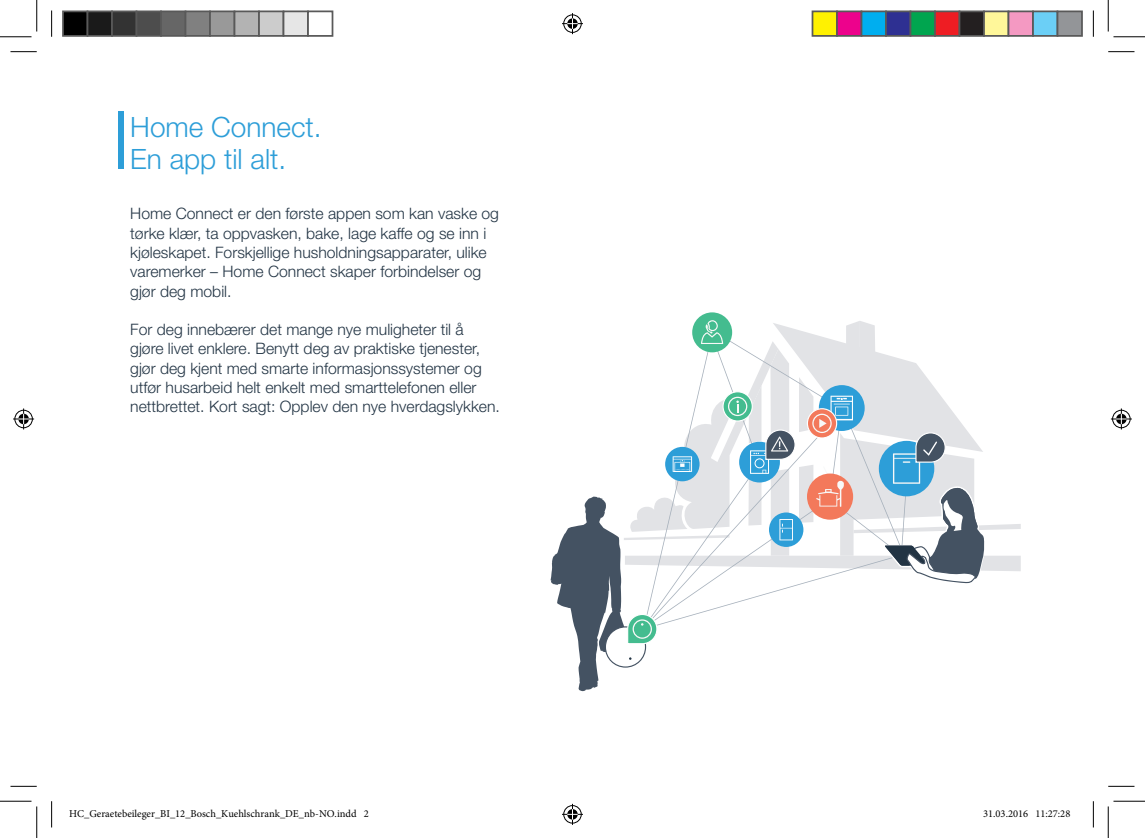
<style>
.page{position:relative;width:1145px;height:838px;background:#fff}
.page>*{position:absolute;margin:0;border:0;box-sizing:border-box;transform-origin:0 0}
.t1{font:300 28px/31.5px "Helvetica Neue";color:#2d9ed8}
.t2{font:300 15.75px/19.2px "Helvetica Neue";color:#223444}
.t3{font:10.5px "Minion Pro";color:#000}
</style>
<div class="page">
<div style="left:119px;top:111px;width:5px;height:57px;background:#2d9ed8"></div>
<div style="left:692px;top:312px;width:40px;height:40px;background:#44bc8f;border-radius:50%"></div>
<svg style="left:551px;top:320px;width:470px;height:371px"></svg>
<svg style="left:10px;top:51px;width:27px;height:1px"></svg>
<svg style="left:1108px;top:51px;width:26px;height:1px"></svg>
<svg style="left:10px;top:786px;width:27px;height:1px"></svg>
<svg style="left:1108px;top:786px;width:26px;height:1px"></svg>
<svg style="left:51px;top:10px;width:1px;height:27px"></svg>
<svg style="left:51px;top:801px;width:1px;height:26px"></svg>
<svg style="left:1093px;top:10px;width:1px;height:27px"></svg>
<svg style="left:1093px;top:801px;width:1px;height:26px"></svg>
<hr style="left:0;top:36px;width:32px;height:1px;background:#000">
<hr style="left:1113px;top:36px;width:32px;height:1px;background:#000">
<hr style="left:0;top:800px;width:32px;height:1px;background:#000">
<hr style="left:1113px;top:800px;width:32px;height:1px;background:#000">
<hr style="left:36px;top:0;width:1px;height:31px;background:#000">
<hr style="left:36px;top:806px;width:1px;height:31px;background:#000">
<hr style="left:1108px;top:0;width:1px;height:31px;background:#000">
<hr style="left:1108px;top:806px;width:1px;height:31px;background:#000">
<svg style="left:562px;top:13px;width:21px;height:21px"></svg>
<svg style="left:562px;top:803px;width:21px;height:21px"></svg>
<svg style="left:13px;top:408px;width:21px;height:21px"></svg>
<svg style="left:1111px;top:408px;width:21px;height:21px"></svg>
<div style="left:63px;top:11px;width:25px;height:25px;background:#000"></div>
<div style="left:62px;top:10px;width:26px;height:27px;border:2px solid #595959"></div>
<div style="left:88px;top:11px;width:24px;height:25px;background:#1a1a1a"></div>
<div style="left:87px;top:10px;width:26px;height:27px;border:2px solid #595959"></div>
<div style="left:112px;top:11px;width:25px;height:25px;background:#333"></div>
<div style="left:111px;top:10px;width:26px;height:27px;border:2px solid #595959"></div>
<div style="left:137px;top:11px;width:24px;height:25px;background:#4d4d4d"></div>
<div style="left:136px;top:10px;width:26px;height:27px;border:2px solid #595959"></div>
<div style="left:161px;top:11px;width:25px;height:25px;background:#666"></div>
<div style="left:160px;top:10px;width:26px;height:27px;border:2px solid #595959"></div>
<div style="left:186px;top:11px;width:24px;height:25px;background:#808080"></div>
<div style="left:185px;top:10px;width:26px;height:27px;border:2px solid #595959"></div>
<div style="left:210px;top:11px;width:25px;height:25px;background:#999"></div>
<div style="left:209px;top:10px;width:26px;height:27px;border:2px solid #595959"></div>
<div style="left:235px;top:11px;width:24px;height:25px;background:#b3b3b3"></div>
<div style="left:234px;top:10px;width:26px;height:27px;border:2px solid #595959"></div>
<div style="left:259px;top:11px;width:25px;height:25px;background:#ccc"></div>
<div style="left:258px;top:10px;width:26px;height:27px;border:2px solid #595959"></div>
<div style="left:284px;top:11px;width:24px;height:25px;background:#e6e6e6"></div>
<div style="left:283px;top:10px;width:26px;height:27px;border:2px solid #595959"></div>
<div style="left:307px;top:10px;width:26px;height:27px;border:2px solid #595959"></div>
<div style="left:812px;top:11px;width:25px;height:25px;background:#fff101"></div>
<div style="left:812px;top:10px;width:26px;height:27px;border:2px solid #595959"></div>
<div style="left:837px;top:11px;width:24px;height:25px;background:#ed028c"></div>
<div style="left:836px;top:10px;width:26px;height:27px;border:2px solid #595959"></div>
<div style="left:861px;top:11px;width:25px;height:25px;background:#00aeef"></div>
<div style="left:861px;top:10px;width:26px;height:27px;border:2px solid #595959"></div>
<div style="left:886px;top:11px;width:24px;height:25px;background:#2e3092"></div>
<div style="left:885px;top:10px;width:26px;height:27px;border:2px solid #595959"></div>
<div style="left:910px;top:11px;width:25px;height:25px;background:#00a54f"></div>
<div style="left:910px;top:10px;width:26px;height:27px;border:2px solid #595959"></div>
<div style="left:935px;top:11px;width:24px;height:25px;background:#ee1d23"></div>
<div style="left:934px;top:10px;width:26px;height:27px;border:2px solid #595959"></div>
<div style="left:959px;top:11px;width:25px;height:25px;background:#231f20"></div>
<div style="left:959px;top:10px;width:26px;height:27px;border:2px solid #595959"></div>
<div style="left:984px;top:11px;width:24px;height:25px;background:#fff79a"></div>
<div style="left:983px;top:10px;width:26px;height:27px;border:2px solid #595959"></div>
<div style="left:1008px;top:11px;width:25px;height:25px;background:#f499c2"></div>
<div style="left:1008px;top:10px;width:26px;height:27px;border:2px solid #595959"></div>
<div style="left:1033px;top:11px;width:24px;height:25px;background:#6bcff6"></div>
<div style="left:1032px;top:10px;width:26px;height:27px;border:2px solid #595959"></div>
<div style="left:1057px;top:11px;width:25px;height:25px;background:#939598"></div>
<div style="left:1057px;top:10px;width:26px;height:27px;border:2px solid #595959"></div>
<h1 class="t1" style="left:130px;top:109px;width:193px">Home Connect.<br>En app til alt.</h1>
<p class="t2" style="left:130px;top:203px;width:370px">Home Connect er den første appen som kan vaske og tørke klær, ta oppvasken, bake, lage kaffe og se inn i kjøleskapet. Forskjellige husholdningsapparater, ulike varemerker – Home Connect skaper forbindelser og gjør deg mobil.</p>
<p class="t2" style="left:130px;top:318px;width:371px">For deg innebærer det mange nye muligheter til å gjøre livet enklere. Benytt deg av praktiske tjenester, gjør deg kjent med smarte informasjonssystemer og utfør husarbeid helt enkelt med smarttelefonen eller nettbrettet. Kort sagt: Opplev den nye hverdagslykken.</p>
<p class="t3" style="left:69px;top:806px;width:301px">HC_Geraetebeileger_BI_12_Bosch_Kuehlschrank_DE_nb-NO.indd 2</p>
<p class="t3" style="left:983px;top:806px;width:89px">31.03.2016 11:27:28</p>
</div>
